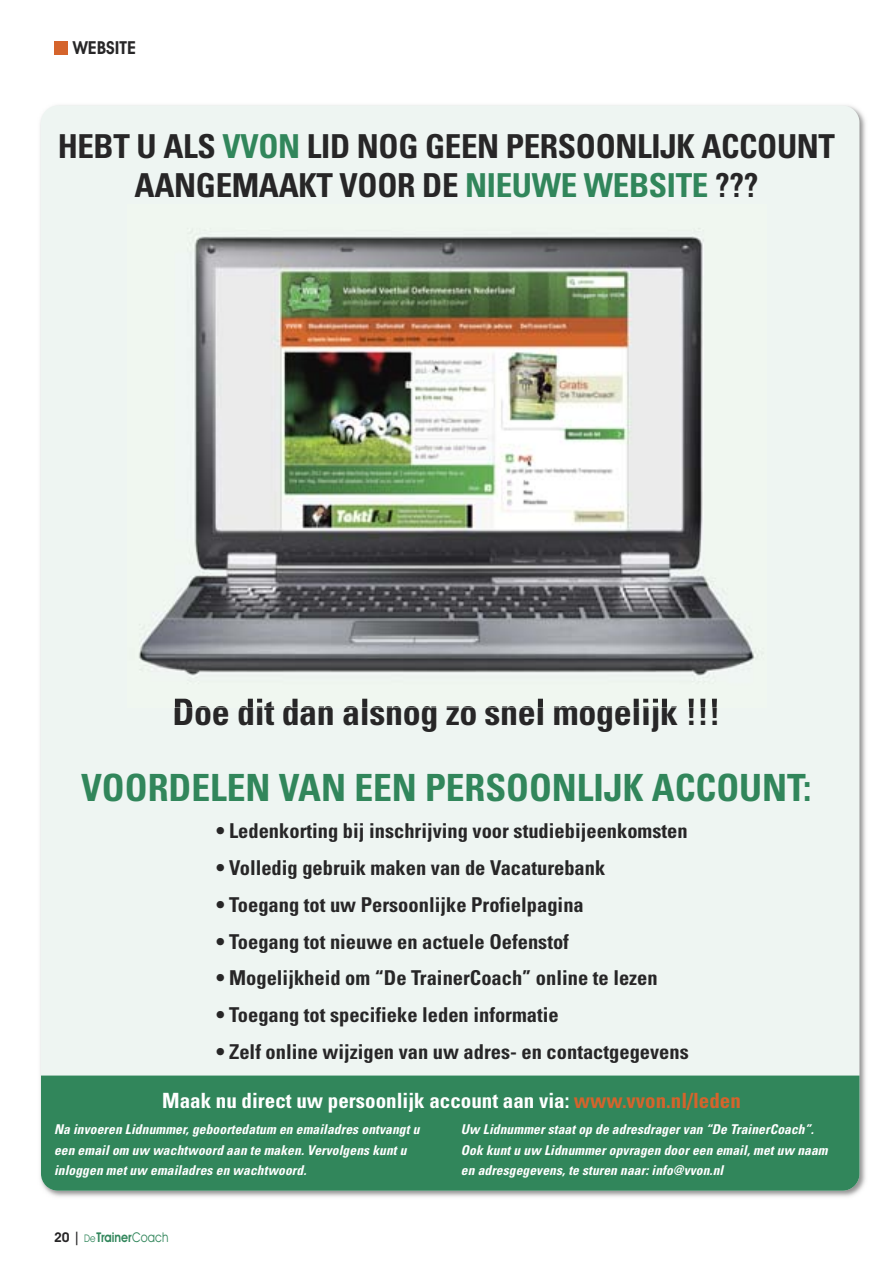
<style>
.page{position:relative;width:893px;height:1263px;background:#fff}
.page>*{position:absolute;margin:0;border:0;box-sizing:border-box;transform-origin:0 0}
.t1{font:700 condensed 37.5px "Univers";color:#31865b}
.t2{font:700 condensed 36px "Univers";letter-spacing:-.01em;color:#272627}
.t3{font:700 condensed 33px/39px "Univers";letter-spacing:-.01em;color:#272627;text-align:center}
.t4{font:700 condensed 21px "Univers";color:#fff}
.t5{font:700 condensed 20.55px "Univers";color:#272627}
.t6{font:600 18px "Avant Garde IT Cby BT";color:#272627}
.t7{font:italic 700 condensed 13.5px/20.2px "Univers";letter-spacing:.005em;color:#fff}
.t8{font:600 13.5px "Avant Garde IT Cby BT";color:#31865b;scale:.85 1}
.s1{color:#31865b}
.s2{color:#d5642c}
.s3{color:#272627}
.s4{font-weight:400;font-size:10.5px}
.s5{font-weight:400}
</style>
<div class="page">
<div style="left:41px;top:106px;width:818px;height:1085px;background:#eef5f2;border-radius:17px"></div>
<div style="left:54px;top:42px;width:13px;height:13px;background:#d5642c"></div>
<div style="left:41px;top:1075px;width:818px;height:116px;background:#31865b"></div>
<img style="left:139px;top:228px;width:619px;height:480px">
<img style="left:175px;top:699px;width:542px;height:9px">
<p class="t6" style="left:73px;top:42px;width:65px">WEBSITE</p>
<h3 class="t3" style="left:58px;top:130px;width:779px">HEBT U ALS <span class="s1">VVON</span> LID NOG GEEN PERSOONLIJK ACCOUNT<br>AANGEMAAKT VOOR DE <span class="s1">NIEUWE WEBSITE</span> ???</h3>
<h2 class="t2" style="left:173px;top:699px;width:550px">Doe dit dan alsnog zo snel mogelijk !!!</h2>
<h1 class="t1" style="left:81px;top:774px;width:732px">VOORDELEN VAN EEN PERSOONLIJK ACCOUNT:</h1>
<p class="t5" style="left:216px;top:823px;width:473px">• Ledenkorting bij inschrijving voor studiebijeenkomsten</p>
<p class="t5" style="left:216px;top:860px;width:391px">• Volledig gebruik maken van de Vacaturebank</p>
<p class="t5" style="left:216px;top:897px;width:369px">• Toegang tot uw Persoonlijke Profielpagina</p>
<p class="t5" style="left:216px;top:934px;width:354px">• Toegang tot nieuwe en actuele Oefenstof</p>
<p class="t5" style="left:216px;top:970px;width:443px">• Mogelijkheid om “De TrainerCoach” online te lezen</p>
<p class="t5" style="left:216px;top:1007px;width:344px">• Toegang tot specifieke leden informatie</p>
<p class="t5" style="left:216px;top:1044px;width:474px">• Zelf online wijzigen van uw adres- en contactgegevens</p>
<p class="t4" style="left:162px;top:1093px;width:580px">Maak nu direct uw persoonlijk account aan via: <span class="s2">www.vvon.nl/leden</span></p>
<p class="t7" style="left:54px;top:1121px;width:370px">Na invoeren Lidnummer,geboortedatum en emailadres ontvangtu een emailom uw wachtwoord aan te maken.Vervolgens kuntu inloggen metuw emailadres en wachtwoord.</p>
<p class="t7" style="left:461px;top:1121px;width:371px">Uw Lidnummerstaatop de adresdragervan “De TrainerCoach”.<br>Ook kuntu uw Lidnummeropvragen dooreen email,metuw naam en adresgegevens,te sturen naar:info@vvon.nl</p>
<p class="t8" style="left:54px;top:1232px;width:136px"><span class="s3">20 |</span> <span class="s4">De</span>Trainer<span class="s5">Coach</span></p>
</div>
